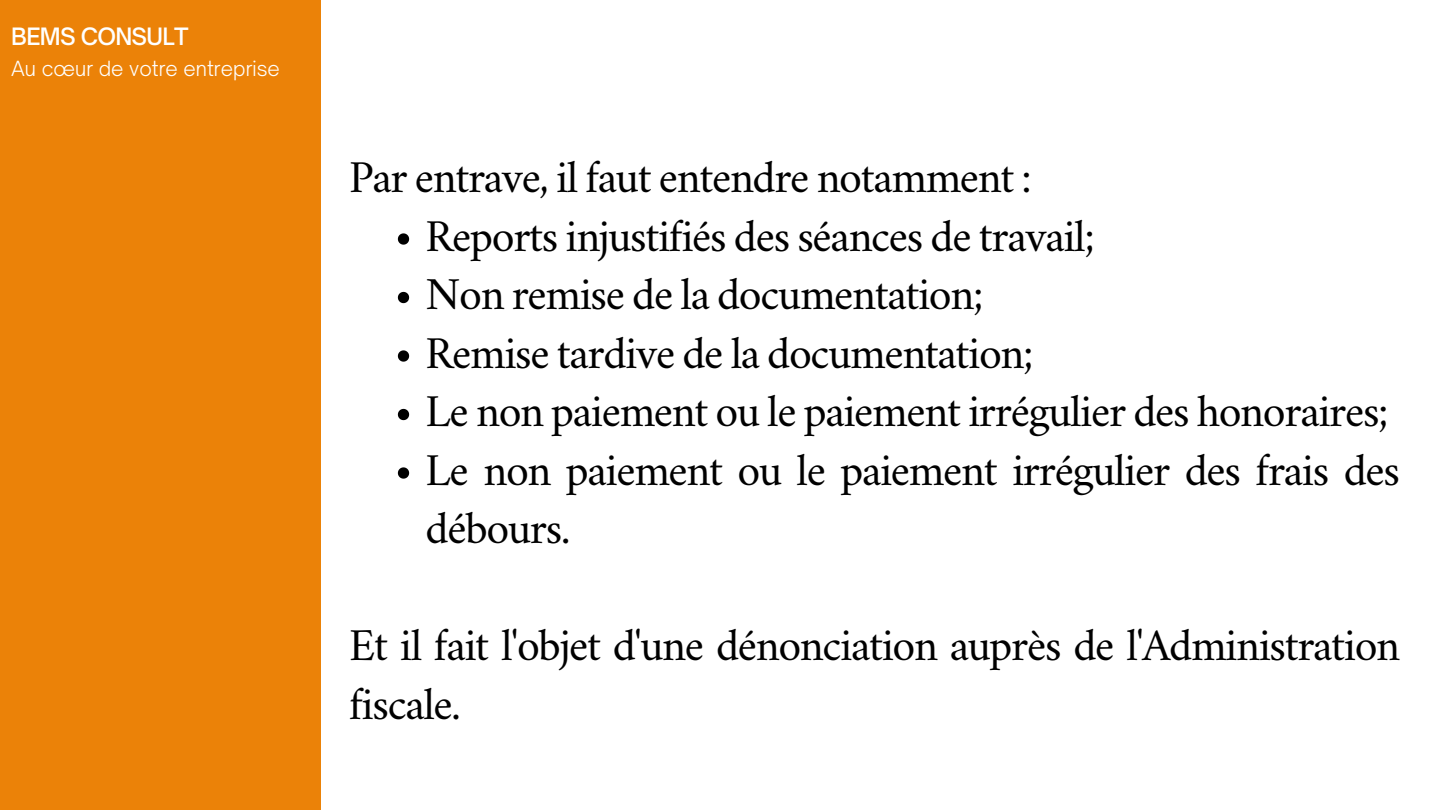
<style>
.page{position:relative;width:1440px;height:810px;background:#fff}
.page>*{position:absolute;margin:0;border:0;box-sizing:border-box;transform-origin:0 0}
.t1{font:45px/58.5px "Crimson";letter-spacing:-.03em;color:#000}
.t2{font:500 22.9px "Open Sauce One";letter-spacing:-.03em;color:#fff}
.t3{font:300 20px "Open Sauce One";color:#fff}
</style>
<div class="page">
<div style="left:0;top:0;width:321px;height:810px;background:#eb8208"></div>
<svg style="left:398px;top:233px;width:11px;height:12px"></svg>
<svg style="left:398px;top:292px;width:11px;height:11px"></svg>
<svg style="left:398px;top:350px;width:11px;height:12px"></svg>
<svg style="left:398px;top:409px;width:11px;height:11px"></svg>
<svg style="left:398px;top:467px;width:11px;height:12px"></svg>
<p class="t2" style="left:11px;top:22px;width:179px">BEMS CONSULT</p>
<p class="t3" style="left:11px;top:56px;width:270px">Au cœur de votre entreprise</p>
<p class="t1" style="left:349px;top:153px;width:684px">Par entrave, il faut entendre notamment :</p>
<p class="t1" style="left:426px;top:211px;width:671px">Reports injustifiés des séances de travail;</p>
<p class="t1" style="left:426px;top:270px;width:559px">Non remise de la documentation;</p>
<p class="t1" style="left:426px;top:328px;width:610px">Remise tardive de la documentation;</p>
<p class="t1" style="left:426px;top:387px;width:965px">Le non paiement ou le paiement irrégulier des honoraires;</p>
<p class="t1" style="left:426px;top:445px;width:976px">Le non paiement ou le paiement irrégulier des frais des débours.</p>
<p class="t1" style="left:349px;top:621px;width:1053px">Et il fait l'objet d'une dénonciation auprès de l'Administration fiscale.</p>
</div>
